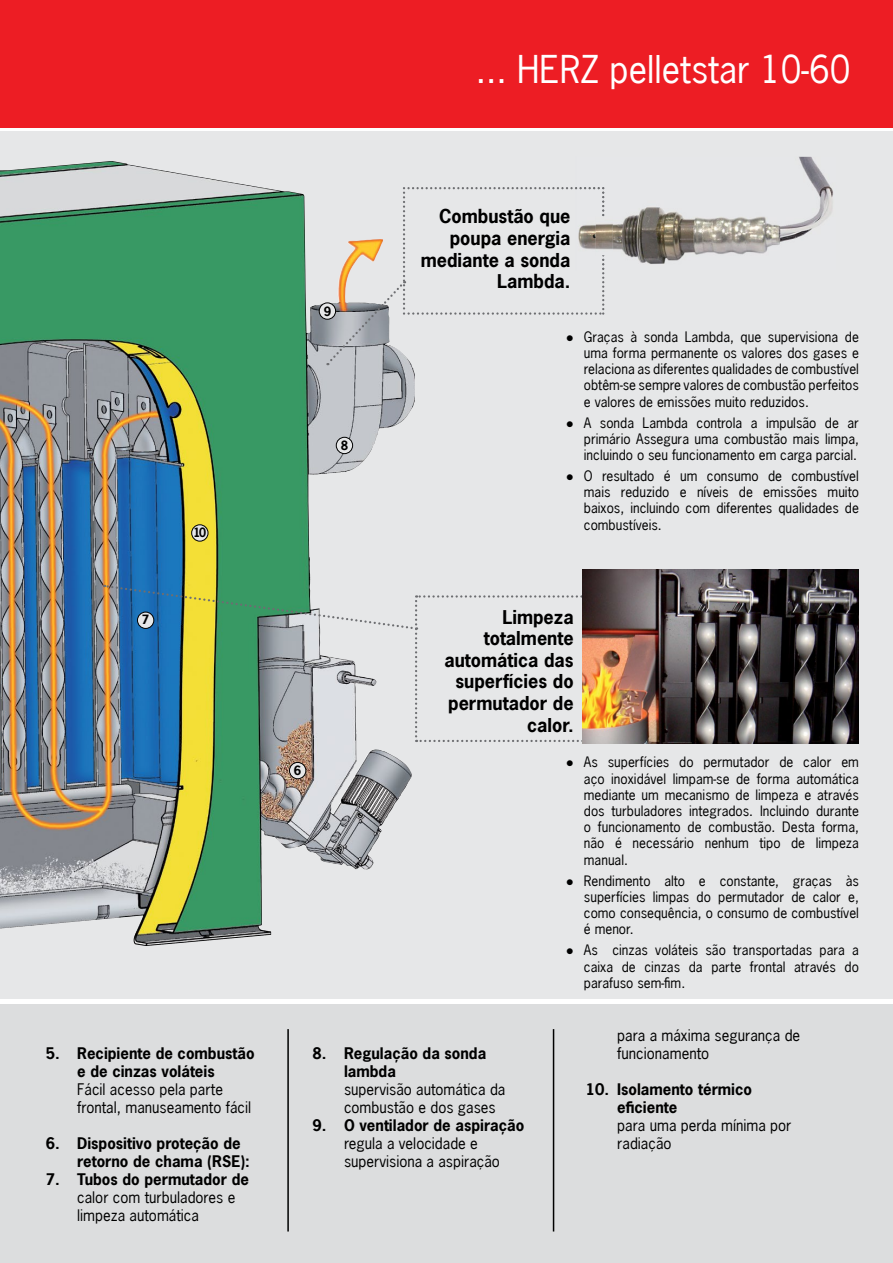
<style>
.page{position:relative;width:893px;height:1263px;background:#fff}
.page>*{position:absolute;margin:0;border:0;box-sizing:border-box;transform-origin:0 0}
.t1{font:36px "News Gothic LT";color:#fff}
.t2{font:700 18px/21.6px "News Gothic LT";color:#000;text-align:right}
.t3{font:15px/18px "News Gothic LT";color:#000}
.t4{font:700 15px/18px "News Gothic LT";color:#000}
.t5{font:13.5px/16.2px "News Gothic LT";color:#000;text-align:justify}
.t6{font:700 12px "News Gothic LT";color:#000}
.t7{font:700 12px "News Gothic LT";color:#000;scale:.93 1}
.s1{font-family:"Arial"}
</style>
<div class="page">
<div style="left:0;top:132px;width:893px;height:1131px;background:#e6e7e8"></div>
<div style="left:0;top:0;width:893px;height:128px;background:#ed1d24"></div>
<div style="left:0;top:1003px;width:893px;height:260px;background:#dcddde"></div>
<img style="left:0;top:165px;width:412px;height:781px">
<img style="left:583px;top:569px;width:276px;height:175px">
<svg style="left:104px;top:584px;width:483px;height:158px"></svg>
<hr style="left:287px;top:1029px;width:2px;height:202px;background:#000">
<hr style="left:553px;top:1029px;width:1px;height:202px;background:#000">
<div style="left:192px;top:525px;width:16px;height:16px;background:#e6e7e8;border-radius:50%"></div>
<div style="left:191px;top:524px;width:17px;height:17px;border:1px solid #000;border-radius:50%"></div>
<div style="left:336px;top:437px;width:17px;height:17px;background:#e6e7e8;border-radius:50%"></div>
<div style="left:336px;top:437px;width:17px;height:17px;border:1px solid #000;border-radius:50%"></div>
<div style="left:319px;top:303px;width:17px;height:16px;background:#e6e7e8;border-radius:50%"></div>
<div style="left:319px;top:303px;width:17px;height:17px;border:1px solid #000;border-radius:50%"></div>
<div style="left:289px;top:762px;width:17px;height:17px;background:#e6e7e8;border-radius:50%"></div>
<div style="left:289px;top:762px;width:17px;height:17px;border:1px solid #000;border-radius:50%"></div>
<div style="left:137px;top:612px;width:17px;height:16px;background:#e6e7e8;border-radius:50%"></div>
<div style="left:137px;top:612px;width:17px;height:17px;border:1px solid #000;border-radius:50%"></div>
<img style="left:604px;top:157px;width:229px;height:113px">
<svg style="left:326px;top:187px;width:278px;height:179px"></svg>
<img style="left:596px;top:217px;width:17px;height:38px">
<h1 class="t1" style="left:476px;top:47px;width:376px">... HERZ pelletstar 10-60</h1>
<p class="t6" style="left:142px;top:612px;width:9px">7</p>
<p class="t7" style="left:193px;top:524px;width:15px">10</p>
<p class="t4" style="left:46px;top:1044px;width:210px;text-align:center">5. Recipiente de combustão e de cinzas voláteis</p>
<p class="t3" style="left:77px;top:1080px;width:176px">Fácil acesso pela parte frontal, manuseamento fácil</p>
<p class="t4" style="left:77px;top:1134px;width:174px;text-indent:-32px">6. Dispositivo proteção de retorno de chama (RsE):</p>
<p class="t4" style="left:46px;top:1170px;width:205px">7. Tubos do permutador de</p>
<p class="t3" style="left:77px;top:1188px;width:160px">calor com turbuladores e limpeza automática</p>
<p class="t6" style="left:324px;top:303px;width:9px">9</p>
<p class="t6" style="left:341px;top:438px;width:9px">8</p>
<h2 class="t2" style="left:421px;top:206px;width:151px">Combustão que poupa energia mediante a sonda<br>Lambda.</h2>
<p class="t5" style="left:584px;top:328px;width:277px;text-indent:-18px"><span class="s1">●</span> Graças à sonda Lambda, que supervisiona de uma forma permanente os valores dos gases e relaciona as diferentes qualidades de combustível obtêm-se sempre valores de combustão perfeitos e valores de emissões muito reduzidos.</p>
<p class="t5" style="left:584px;top:414px;width:277px;text-indent:-18px"><span class="s1">●</span> A sonda Lambda controla a impulsão de ar primário Assegura uma combustão mais limpa, incluindo o seu funcionamento em carga parcial.</p>
<p class="t5" style="left:584px;top:468px;width:277px;text-indent:-18px"><span class="s1">●</span> O resultado é um consumo de combustível mais reduzido e níveis de emissões muito baixos, incluindo com diferentes qualidades de combustíveis.</p>
<p class="t6" style="left:294px;top:762px;width:9px">6</p>
<h2 class="t2" style="left:444px;top:606px;width:131px">Limpeza totalmente automática das superfícies do permutador de calor.</h2>
<p class="t5" style="left:584px;top:754px;width:277px;text-indent:-18px"><span class="s1">●</span> As superfícies do permutador de calor em aço inoxidável limpam-se de forma automática mediante um mecanismo de limpeza e através dos turbuladores integrados. Incluindo durante o funcionamento de combustão. Desta forma, não é necessário nenhum tipo de limpeza manual.</p>
<p class="t5" style="left:584px;top:872px;width:277px;text-indent:-18px"><span class="s1">●</span> Rendimento alto e constante, graças às superfícies limpas do permutador de calor e, como consequência, o consumo de combustível é menor.</p>
<p class="t5" style="left:584px;top:942px;width:277px;text-indent:-18px"><span class="s1">●</span> As cinzas voláteis são transportadas para a caixa de cinzas da parte frontal através do parafuso sem-fim.</p>
<p class="t4" style="left:344px;top:1044px;width:144px;text-indent:-32px">8. Regulação da sonda lambda</p>
<p class="t3" style="left:344px;top:1080px;width:163px">supervisão automática da combustão e dos gases</p>
<p class="t4" style="left:313px;top:1116px;width:213px">9. O ventilador de aspiração</p>
<p class="t3" style="left:344px;top:1134px;width:157px">regula a velocidade e supervisiona a aspiração</p>
<p class="t3" style="left:617px;top:1026px;width:185px">para a máxima segurança de funcionamento</p>
<p class="t4" style="left:617px;top:1080px;width:136px;text-indent:-32px">10. isolamento térmico eficiente</p>
<p class="t3" style="left:617px;top:1116px;width:176px">para uma perda mínima por radiação</p>
</div>
